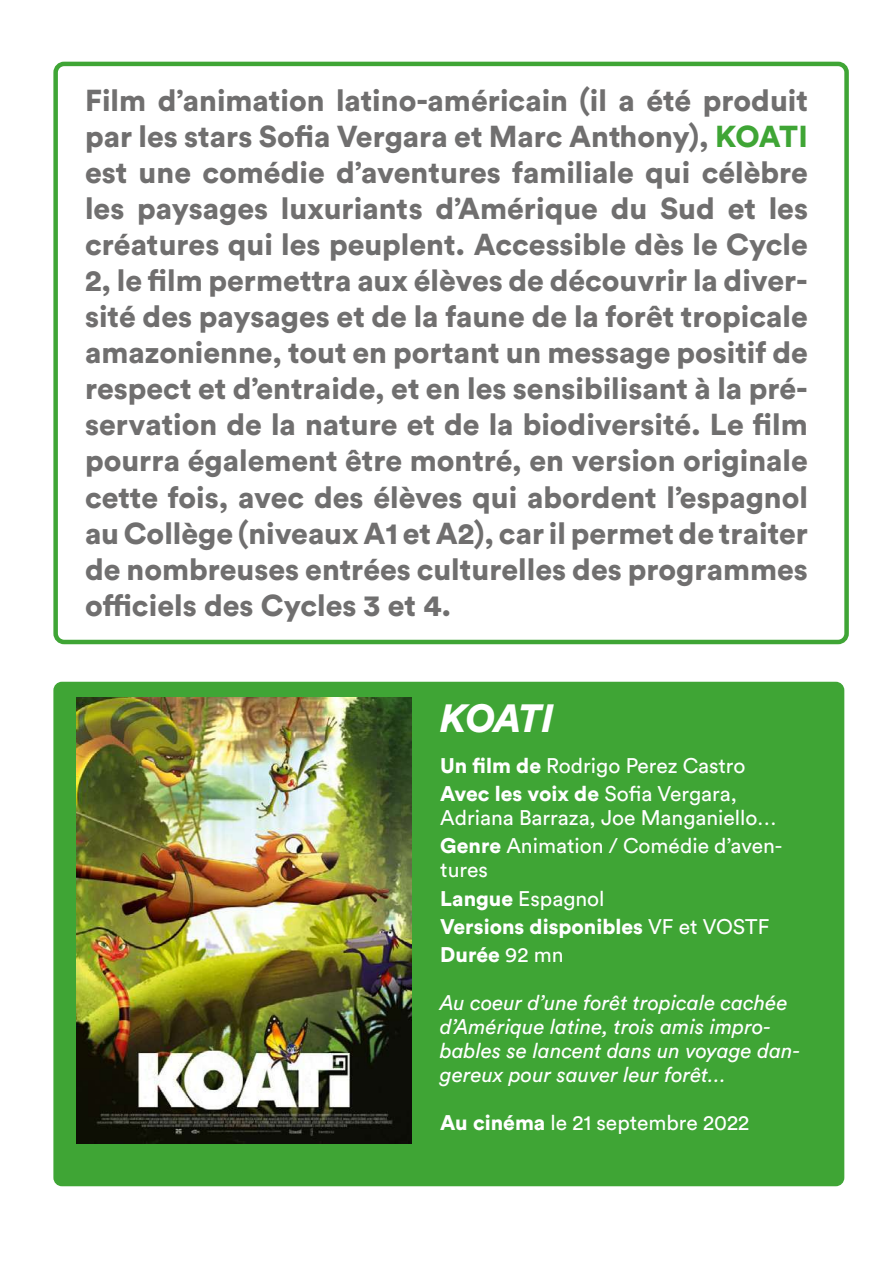
<style>
.page{position:relative;width:893px;height:1263px;background:#fff}
.page>*{position:absolute;margin:0;border:0;box-sizing:border-box;transform-origin:0 0}
.t1{font:39px "Circular Std Black Italic";letter-spacing:-.04em;color:#fff}
.t2{font:30px/36px "Circular Std Black";color:#706f6f;text-align:justify}
.t3{font:21px/28.2px "Circular Std Book";color:#fff}
.t4{font:21px/24px "Circular Std Book Italic";color:#fff}
.t5{font:21px/28.2px "Circular Std Black";color:#fff}
.s1{color:#3fa535}
.s2{font-family:"Circular Std Black"}
.s3{font-family:"Circular Std Book"}
</style>
<div class="page">
<div style="left:53px;top:62px;width:796px;height:582px;border:4px solid #3fa535;border-radius:9px"></div>
<div style="left:53px;top:682px;width:791px;height:504px;background:#3fa535;border-radius:9px"></div>
<img style="left:77px;top:697px;width:335px;height:447px">
<p class="t2" style="left:85px;top:82px;width:724px">Film d’animation latino-américain (il a été produit par les stars Sofia Vergara et Marc Anthony), <span class="s1">KOATI </span>est une comédie d’aventures familiale qui célèbre les paysages luxuriants d’Amérique du Sud et les créatures qui les peuplent. Accessible dès le Cycle 2, le film permettra aux élèves de découvrir la diver&shy;sité des paysages et de la faune de la forêt tropicale amazonienne, tout en portant un message positif de respect et d’entraide, et en les sensibilisant à la pré&shy;servation de la nature et de la biodiversité. Le film pourra également être montré, en version originale cette fois, avec des élèves qui abordent l’espagnol au Collège (niveaux A1 et A2), car il permet de traiter de nombreuses entrées culturelles des programmes officiels des Cycles 3 et 4.</p>
<h1 class="t1" style="left:440px;top:692px;width:115px">KOATI</h1>
<p class="t3" style="left:440px;top:751px;width:307px"><span class="s2">Un film de</span> Rodrigo Perez Castro</p>
<p class="t5" style="left:440px;top:779px;width:298px">Avec les voix de <span class="s3">Sofia Vergara,</span></p>
<p class="t3" style="left:440px;top:803px;width:344px">Adriana Barraza, Joe Manganiello…<br><span class="s2">Genre</span> Animation / Comédie d’aven-</p>
<p class="t3" style="left:440px;top:856px;width:166px">tures<br><span class="s2">Langue</span> Espagnol</p>
<p class="t5" style="left:440px;top:912px;width:330px">Versions disponibles <span class="s3">VF et VOSTF<br></span>Durée <span class="s3">92 mn</span></p>
<p class="t4" style="left:440px;top:990px;width:362px">Au coeur d’une forêt tropicale cachée d’Amérique latine, trois amis impro&shy;bables se lancent dans un voyage dan&shy;gereux pour sauver leur forêt…</p>
<p class="t3" style="left:440px;top:1108px;width:311px"><span class="s2">Au cinéma</span> le 21 septembre 2022</p>
</div>
